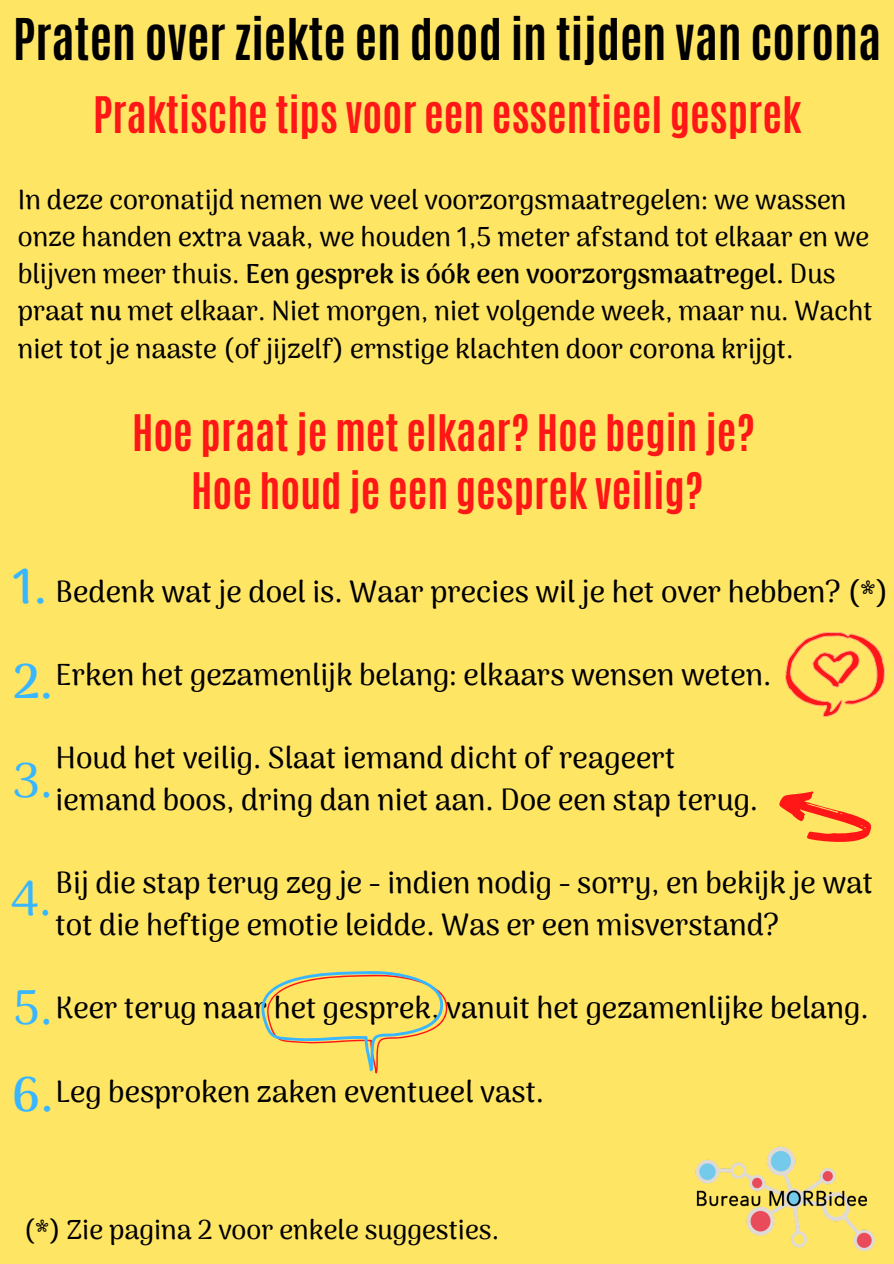
<style>
.page{position:relative;width:894px;height:1264px;background:#fff}
.page>*{position:absolute;margin:0;border:0;box-sizing:border-box;transform-origin:0 0}
.t1{font:700 48px "Antonio";color:#000}
.t2{font:500 48px "Arima Madurai";color:#38b6ff}
.t3{font:700 48px/95.4px "Arima Madurai";color:#38b6ff}
.t4{font:700 42px/58.5px "Antonio";color:#ff1616;text-align:center}
.t5{font:500 30px/41.7px "Arima Madurai";color:#000}
.t6{font:500 27px/37.2px "Arima Madurai";color:#000}
.s1{font-weight:700}
</style>
<div class="page">
<div style="left:0;top:0;width:893px;height:1263px;background:#ffe564"></div>
<img style="left:695px;top:1146px;width:180px;height:105px">
<svg style="left:785px;top:632px;width:99px;height:84px"></svg>
<svg style="left:261px;top:971px;width:186px;height:102px"></svg>
<svg style="left:779px;top:791px;width:92px;height:51px"></svg>
<h1 class="t1" style="left:13px;top:5px;width:869px">Praten over ziekte en dood in tijden van corona</h1>
<h2 class="t4" style="left:93px;top:85px;width:709px">Praktische tips voor een essentieel gesprek</h2>
<p class="t6" style="left:18px;top:181px;width:856px">In deze coronatijd nemen we veel voorzorgsmaatregelen: we wassen onze handen extra vaak, we houden 1,5 meter afstand tot elkaar en we blijven meer thuis. <span class="s1">Een gesprek is óók een voorzorgsmaatregel.</span> Dus praat <span class="s1">nu</span> met elkaar. Niet morgen, niet volgende week, maar nu. Wacht niet tot je naaste (of jijzelf) ernstige klachten door corona krijgt.</p>
<h2 class="t4" style="left:132px;top:403px;width:624px">Hoe praat je met elkaar? Hoe begin je?<br>Hoe houd je een gesprek veilig?</h2>
<h1 class="t3" style="left:12px;top:538px;width:43px">1.<br>2.</h1>
<p class="t5" style="left:56px;top:570px;width:834px">Bedenk wat je doel is. Waar precies wil je het over hebben? (*)</p>
<p class="t5" style="left:56px;top:653px;width:717px">Erken het gezamenlijk belang: elkaars wensen weten.</p>
<h1 class="t2" style="left:13px;top:752px;width:41px">3.</h1>
<p class="t5" style="left:56px;top:737px;width:704px">Houd het veilig. Slaat iemand dicht of reageert iemand boos, dring dan niet aan. Doe een stap terug.</p>
<p class="t5" style="left:56px;top:862px;width:818px">Bij die stap terug zeg je - indien nodig - sorry, en bekijk je wat tot die heftige emotie leidde. Was er een misverstand?</p>
<h1 class="t2" style="left:10px;top:870px;width:44px">4.</h1>
<h1 class="t2" style="left:13px;top:979px;width:42px">5.</h1>
<p class="t5" style="left:56px;top:987px;width:814px">Keer terug naar het gesprek, vanuit het gezamenlijke belang.</p>
<h1 class="t3" style="left:12px;top:1046px;width:44px">6.</h1>
<p class="t5" style="left:56px;top:1070px;width:490px">Leg besproken zaken eventueel vast.</p>
<p class="t6" style="left:24px;top:1210px;width:477px">(*) Zie pagina 2 voor enkele suggesties.</p>
</div>
